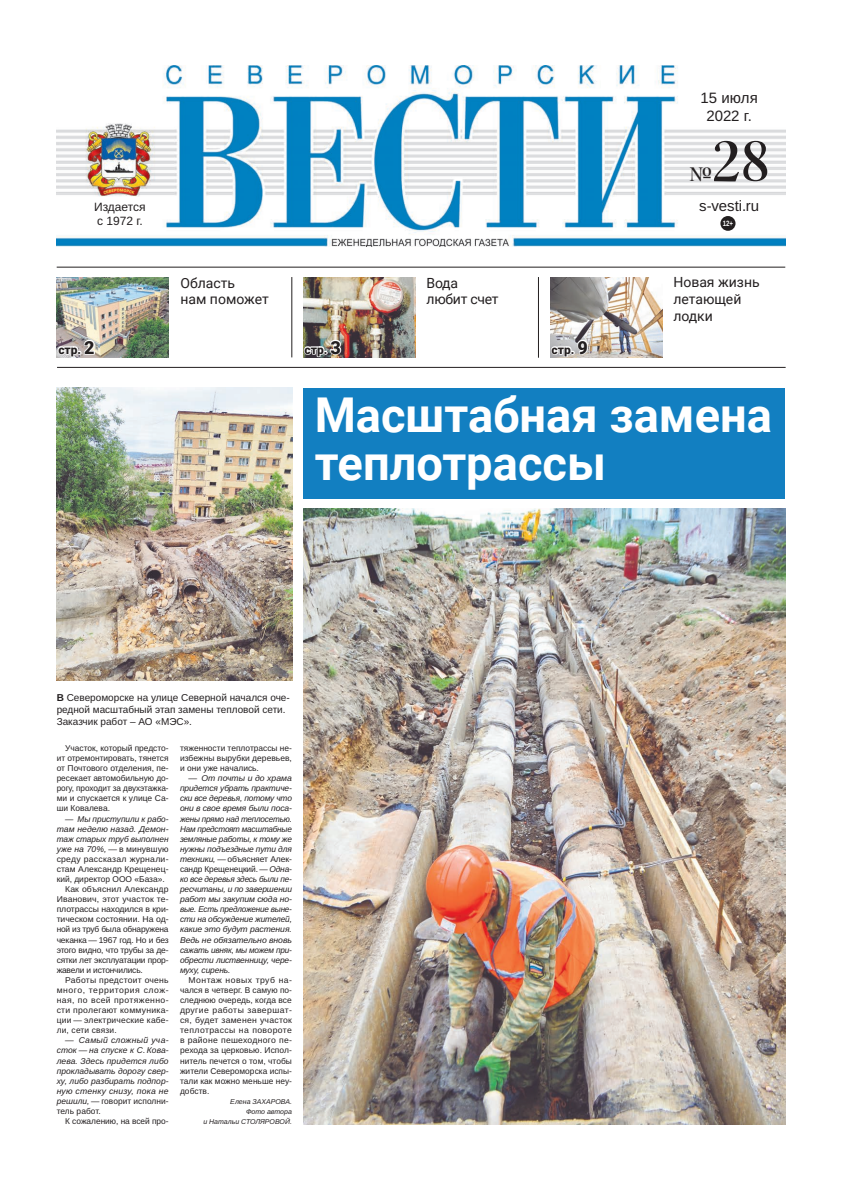
<style>
.page{position:relative;width:842px;height:1191px;background:#fff}
.page>*{position:absolute;margin:0;border:0;box-sizing:border-box;transform-origin:0 0}
.t1{font:60px "Juste";color:#231f20}
.t2{font:700 48px/48px "Roboto";color:#fff}
.t3{font:20px "Juste";color:#231f20}
.t4{font:15px/18px "Liberation Sans";color:#231f20;text-align:center}
.t5{font:14px/16.8px "Roboto";color:#231f20}
.t6{font:14px/16.8px "Roboto";letter-spacing:-.02em;color:#231f20}
.t7{font:12px/14.4px "Liberation Sans";color:#231f20}
.t8{font:900 12px "Roboto";color:#231f20}
.t9{font:10px/12px "Liberation Sans";color:#231f20}
.t10{font:8.4px/10.1px "Liberation Sans";color:#231f20;text-align:justify}
.t11{font:italic 8.4px/10.1px "Liberation Sans";letter-spacing:-.005em;color:#231f20;text-align:justify}
.t12{font:8.4px "Liberation Sans";letter-spacing:-.02em;color:#231f20}
.t13{font:8.4px "Liberation Sans";letter-spacing:.025em;color:#231f20}
.t14{font:8.4px "Liberation Sans";letter-spacing:.03em;color:#231f20}
.t15{font:8.4px "Liberation Sans";letter-spacing:.06em;color:#231f20}
.t16{font:8.4px "Liberation Sans";letter-spacing:.045em;color:#231f20}
.t17{font:8.4px "Liberation Sans";letter-spacing:.02em;color:#231f20}
.t18{font:700 7.7px "Liberation Sans";color:#fff;scale:.81 1}
.t19{font:italic 7px/10.1px "Liberation Sans";color:#231f20;text-align:right}
.s1{font-size:18px}
.s2{font-weight:700}
.s3{font-style:italic}
.s4{font-style:normal}
</style>
<div class="page">
<img style="left:57px;top:66px;width:728px;height:181px">
<div style="left:720px;top:216px;width:15px;height:15px;background:#231f20;border-radius:50%"></div>
<hr style="left:57px;top:267px;width:728px;height:1px;background:#231f20">
<hr style="left:57px;top:367px;width:729px;height:1px;background:#231f20">
<img style="left:550px;top:277px;width:112px;height:81px">
<img style="left:303px;top:277px;width:112px;height:81px">
<img style="left:57px;top:277px;width:112px;height:81px">
<hr style="left:538px;top:277px;width:1px;height:81px;background:#231f20">
<hr style="left:292px;top:277px;width:1px;height:80px;background:#231f20">
<svg style="left:549px;top:338px;width:41px;height:30px"></svg>
<svg style="left:302px;top:338px;width:41px;height:30px"></svg>
<svg style="left:56px;top:338px;width:40px;height:30px"></svg>
<img style="left:57px;top:388px;width:235px;height:292px">
<img style="left:303px;top:509px;width:482px;height:615px">
<div style="left:303px;top:388px;width:482px;height:111px;background:#127fc1"></div>
<h3 class="t7" style="left:94px;top:199px;width:53px">Издается с 1972 г.</h3>
<h3 class="t5" style="left:180px;top:274px;width:90px">Область<br>нам поможет</h3>
<h3 class="t4" style="left:701px;top:89px;width:59px">15 июля<br>2022 г.</h3>
<h1 class="t1" style="left:712px;top:139px;width:59px">28</h1>
<p class="t18" style="left:723px;top:218px;width:14px">12+</p>
<h3 class="t3" style="left:689px;top:167px;width:24px">№</h3>
<h3 class="t4" style="left:699px;top:197px;width:62px">s-vesti.ru</h3>
<h3 class="t6" style="left:427px;top:274px;width:73px">Вода любит счет</h3>
<h3 class="t5" style="left:673px;top:274px;width:88px">Новая жизнь летающей лодки</h3>
<h3 class="t8" style="left:58px;top:342px;width:38px">стр. <span class="s1">2</span></h3>
<h3 class="t8" style="left:305px;top:342px;width:38px">стр. <span class="s1">3</span></h3>
<h3 class="t8" style="left:552px;top:342px;width:38px">стр. <span class="s1">9</span></h3>
<h2 class="t2" style="left:315px;top:391px;width:459px">Масштабная замена теплотрассы</h2>
<p class="t9" style="left:57px;top:691px;width:235px"><span class="s2">В</span> Североморске на улице Северной начался оче&shy;редной масштабный этап замены тепловой сети.<br>Заказчик работ – АО «МЭС».</p>
<p class="t10" style="left:57px;top:743px;width:114px;text-indent:9px">Участок, который предсто&shy;ит отремонтировать, тянется от Почтового отделения, пе&shy;ресекает автомобильную до&shy;рогу, проходит за двухэтажка&shy;ми и спускается к улице Са&shy;ши Ковалева.</p>
<p class="t11" style="left:65px;top:813px;width:105px">— Мы приступили к рабо-</p>
<p class="t11" style="left:57px;top:823px;width:113px">там неделю назад. Демон-</p>
<p class="t11" style="left:57px;top:833px;width:113px">таж старых труб выполнен</p>
<p class="t10" style="left:57px;top:843px;width:113px"><span class="s3">уже на 70%,</span> — в минувшую</p>
<p class="t13" style="left:57px;top:854px;width:113px">среду рассказал журнали-</p>
<p class="t10" style="left:57px;top:864px;width:113px">стам Александр Крещенец-</p>
<p class="t10" style="left:57px;top:874px;width:110px">кий, директор ООО «База».</p>
<p class="t10" style="left:65px;top:884px;width:105px">Как объяснил Александр</p>
<p class="t10" style="left:57px;top:894px;width:113px">Иванович, этот участок те-</p>
<p class="t10" style="left:57px;top:904px;width:113px">плотрассы находился в кри-</p>
<p class="t10" style="left:57px;top:914px;width:113px">тическом состоянии. На од-</p>
<p class="t12" style="left:57px;top:924px;width:113px">ной из труб была обнаружена</p>
<p class="t10" style="left:57px;top:934px;width:113px">чеканка — 1967 год. Но и без</p>
<p class="t12" style="left:57px;top:944px;width:113px">этого видно, что трубы за де-</p>
<p class="t12" style="left:57px;top:955px;width:113px">сятки лет эксплуатации прор-</p>
<p class="t12" style="left:57px;top:965px;width:88px">жавели и истончились.</p>
<p class="t13" style="left:65px;top:975px;width:105px">Работы предстоит очень</p>
<p class="t15" style="left:57px;top:985px;width:114px">много, территория слож-</p>
<p class="t16" style="left:57px;top:995px;width:113px">ная, по всей протяженно-</p>
<p class="t14" style="left:57px;top:1005px;width:113px">сти пролегают коммуника-</p>
<p class="t13" style="left:57px;top:1015px;width:113px">ции — электрические кабе-</p>
<p class="t17" style="left:57px;top:1025px;width:62px">ли, сети связи.</p>
<p class="t11" style="left:57px;top:1035px;width:113px;text-indent:9px">— Самый сложный уча&shy;сток — на спуске к С. Кова&shy;лева. Здесь придется либо прокладывать дорогу свер&shy;ху, либо разбирать подпор&shy;ную стенку снизу, пока не решили, — <span class="s4">говорит исполни&shy;тель работ.</span></p>
<p class="t10" style="left:65px;top:1116px;width:105px">К сожалению, на всей про-</p>
<p class="t10" style="left:180px;top:743px;width:114px">тяженности теплотрассы не&shy;избежны вырубки деревьев, и они уже начались.</p>
<p class="t11" style="left:180px;top:773px;width:114px;text-indent:9px">— От почты и до храма придется убрать практиче&shy;ски все деревья, потому что они в свое время были поса&shy;жены прямо над теплосетью.<br>Нам предстоят масштабные земляные работы, к тому же нужны подъездные пути для техники, — <span class="s4">объясняет Алек&shy;сандр Крещенецкий.</span> — Одна&shy;ко все деревья здесь были пе&shy;ресчитаны, и по завершении работ мы закупим сюда но&shy;вые. Есть предложение выне&shy;сти на обсуждение жителей, какие это будут растения.<br>Ведь не обязательно вновь сажать ивняк, мы можем при&shy;обрести лиственницу, чере&shy;муху, сирень.</p>
<p class="t10" style="left:180px;top:975px;width:113px;text-indent:9px">Монтаж новых труб на&shy;чался в четверг. В самую по&shy;следнюю очередь, когда все другие работы завершат&shy;ся, будет заменен участок теплотрассы на повороте в районе пешеходного пе&shy;рехода за церковью. Испол&shy;нитель печется о том, чтобы жители Североморска испы&shy;тали как можно меньше неу&shy;добств.</p>
<p class="t19" style="left:203px;top:1096px;width:90px">Елена ЗАХАРОВА.<br>Фото автора<br>и Натальи СТОЛЯРОВОЙ.</p>
</div>
